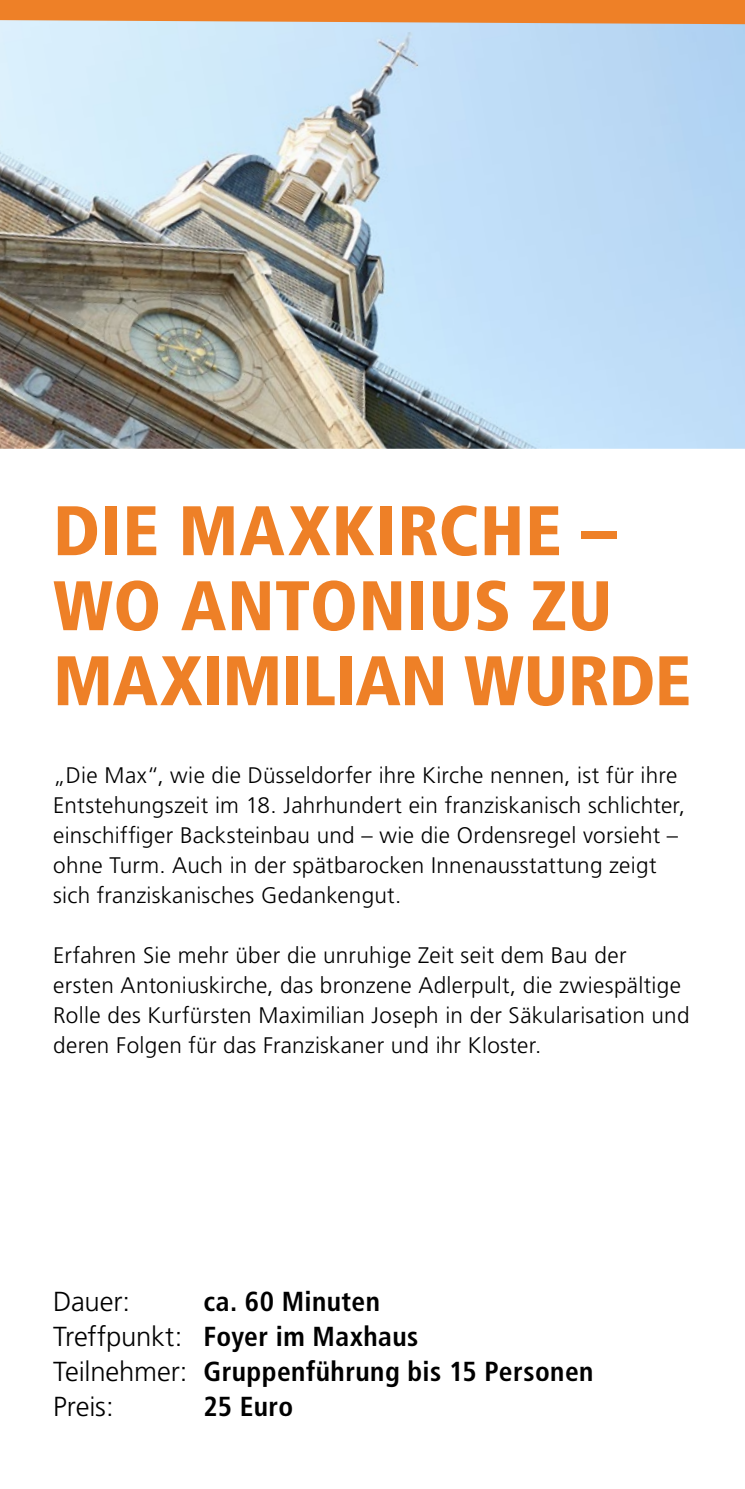
<style>
.page{position:relative;width:745px;height:1489px;background:#fff}
.page>*{position:absolute;margin:0;border:0;box-sizing:border-box;transform-origin:0 0}
.t1{font:900 condensed 70px/75px "Frutiger";letter-spacing:.01em;color:#ee8027}
.t2{font:700 condensed 27.5px/35px "Frutiger";letter-spacing:.015em;color:#000}
.t3{font:300 27.5px "Frutiger CE";letter-spacing:-.01em;color:#000}
.t4{font:300 22.5px/30px "Frutiger";letter-spacing:.01em;color:#000}
.s1{font-family:"Frutiger CE";font-weight:300;font-stretch:normal}
</style>
<div class="page">
<hr style="left:744px;top:0;width:1px;height:447px;background:#0b0a09">
<img style="left:0;top:24px;width:744px;height:425px">
<svg style="left:0;top:0;width:744px;height:24px;background:#eb8837"></svg>
<h1 class="t1" style="left:53px;top:493px;width:639px">DIE MAXKIRCHE –<br>WO ANTONIUS ZU<br>MAXIMILIAN WURDE</h1>
<p class="t4" style="left:53px;top:760px;width:633px">„Die Max“, wie die Düsseldorfer ihre Kirche nennen, ist für ihre Entstehungszeit im 18. Jahrhundert ein franziskanisch schlichter, einschiffiger Backsteinbau und – wie die Ordensregel vorsieht – ohne Turm. Auch in der spätbarocken Innenausstattung zeigt sich franziskanisches Gedankengut.</p>
<p class="t4" style="left:53px;top:940px;width:637px">Erfahren Sie mehr über die unruhige Zeit seit dem Bau der ersten Antoniuskirche, das bronzene Adlerpult, die zwiespältige Rolle des Kurfürsten Maximilian Joseph in der Säkularisation und deren Folgen für das Franziskaner und ihr Kloster.</p>
<p class="t2" style="left:53px;top:1283px;width:541px;text-indent:150px">ca. 60 Minuten<br><span class="s1">Treffpunkt:</span> Foyer im Maxhaus<br><span class="s1">Teilnehmer:</span> Gruppenführung bis 15 Personen</p>
<p class="t3" style="left:53px;top:1390px;width:62px">Preis:</p>
<p class="t2" style="left:203px;top:1388px;width:91px">25 Euro</p>
<p class="t3" style="left:53px;top:1285px;width:78px">Dauer:</p>
</div>
